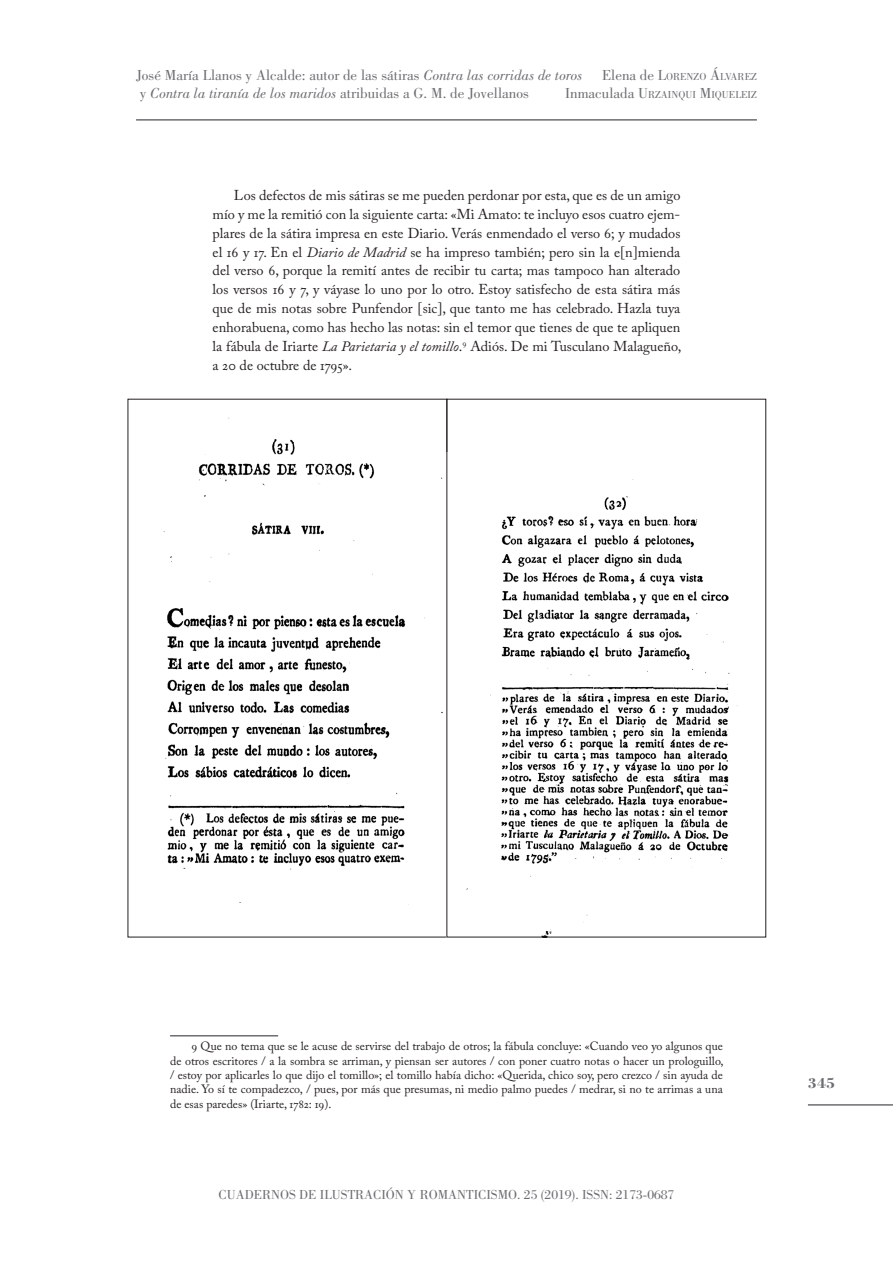
<style>
.page{position:relative;width:893px;height:1263px;background:#fff}
.page>*{position:absolute;margin:0;border:0;box-sizing:border-box;transform-origin:0 0}
.t1{font:15px/18px "Bodoni Std";color:#6c6d70}
.t2{font:700 15px "Bodoni Std";color:#6c6d70}
.Cita{font:14.25px/18.9px "Adobe Caslon Pro";color:#231f20;text-align:justify}
.t3{font:13.5px "Bodoni Std";color:#6c6d70}
.Notas{font:12px/14.4px "Adobe Caslon Pro";color:#231f20;text-align:justify}
.t4{font:10.5px/18px "Bodoni Std";color:#6c6d70;text-align:right}
.s1{font-size:15px}
.s2{font-style:italic}
</style>
<div class="page">
<hr style="left:136px;top:119px;width:621px;height:2px;background:#6c6d70">
<hr style="left:808px;top:1104px;width:85px;height:2px;background:#6c6d70">
<hr style="left:170px;top:1035px;width:108px;height:1px;background:#6c6d70">
<img style="left:163px;top:417px;width:280px;height:488px">
<img style="left:466px;top:479px;width:272px;height:456px">
<p class="t4" style="left:565px;top:67px;width:193px"><span class="s1">Elena de</span> <span class="s1">L</span>ORENZO <span class="s1">Á</span>LVAREZ<br><span class="s1">Inmaculada</span> <span class="s1">U</span>RZAINQUI <span class="s1">M</span>IQUELEIZ</p>
<p class="t1" style="left:136px;top:66px;width:448px">José María Llanos y Alcalde: autor de las sátiras <span class="s2">Contra las corridas de toros </span>y <span class="s2">Contra la tiranía de los maridos</span> atribuidas a G. M. de Jovellanos</p>
<p class="Cita" style="left:213px;top:185px;width:470px;text-indent:21px">Los defectos de mis sátiras se me pueden perdonar por esta, que es de un amigo mío y me la remitió con la siguiente carta: «Mi Amato: te incluyo esos cuatro ejem&shy;plares de la sátira impresa en este Diario. Verás enmendado el verso 6; y mudados el 16 y 17. En el <span class="s2">Diario de Madrid</span> se ha impreso también; pero sin la e[n]mienda del verso 6, porque la remití antes de recibir tu carta; mas tampoco han alterado los versos 16 y 7, y váyase lo uno por lo otro. Estoy satisfecho de esta sátira más que de mis notas sobre Punfendor [sic], que tanto me has celebrado. Hazla tuya enhorabuena, como has hecho las notas: sin el temor que tienes de que te apliquen la fábula de Iriarte <span class="s2">La Parietaria y el tomillo</span>.<sup>9</sup> Adiós. De mi Tusculano Malagueño, a 20 de octubre de 1795».</p>
<p class="Notas" style="left:170px;top:1039px;width:555px;text-indent:21px">9 Que no tema que se le acuse de servirse del trabajo de otros; la fábula concluye: «Cuando veo yo algunos que de otros escritores / a la sombra se arriman, y piensan ser autores / con poner cuatro notas o hacer un prologuillo, / estoy por aplicarles lo que dijo el tomillo»; el tomillo había dicho: «Querida, chico soy, pero crezco / sin ayuda de nadie. Yo sí te compadezco, / pues, por más que presumas, ni medio palmo puedes / medrar, si no te arrimas a una de esas paredes» (Iriarte, 1782: 19).</p>
<p class="t3" style="left:219px;top:1187px;width:457px">CUADERNOS DE ILUSTRACIÓN Y ROMANTICISMO. 25 (2019). ISSN: 2173-0687</p>
<p class="t2" style="left:808px;top:1074px;width:29px">345</p>
</div>
